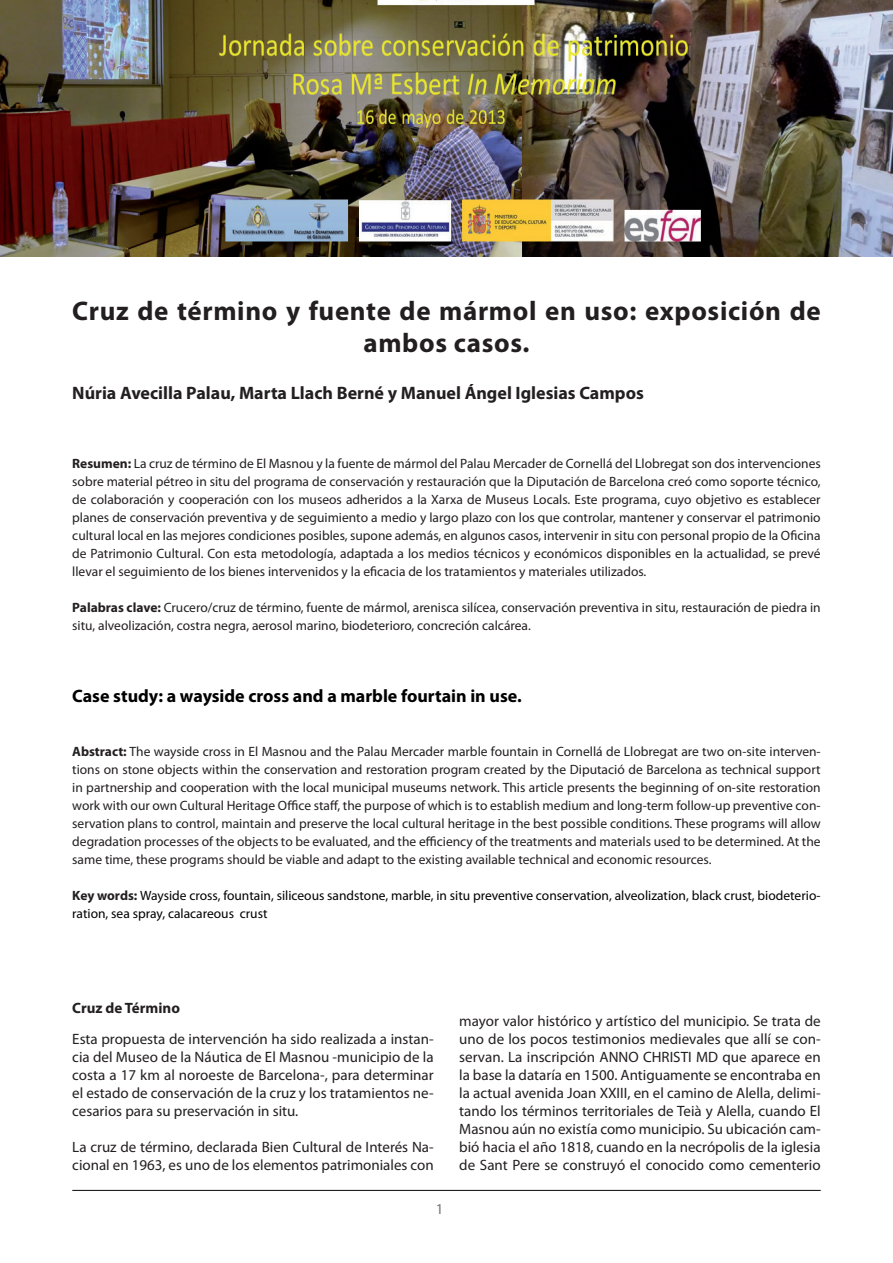
<style>
.page{position:relative;width:893px;height:1263px;background:#fff}
.page>*{position:absolute;margin:0;border:0;box-sizing:border-box;transform-origin:0 0}
.t1{font:700 27px/32.4px "Myriad Pro";letter-spacing:.025em;color:#231f20;text-align:center}
.t2{font:700 18px "Myriad Pro";color:#231f20}
.t3{font:700 18px "Myriad Pro";color:#000}
.t4{font:15px/18px "Myriad Pro";color:#231f20;text-align:justify}
.t5{font:700 15px "Myriad Pro";color:#231f20}
.t6{font:15px "Myriad Pro";color:#717275}
.t7{font:13.5px/18px "Myriad Pro";color:#231f20;text-align:justify}
.t8{font:13.5px/18px "Myriad Pro";color:#000}
.s1{font-weight:700}
.s2{font-weight:700;color:#231f20}
</style>
<div class="page">
<hr style="left:72px;top:1190px;width:749px;height:1px;background:#231f20">
<img style="left:0;top:0;width:893px;height:257px">
<h1 class="t1" style="left:72px;top:294px;width:750px">Cruz de término y fuente de mármol en uso: exposición de ambos casos.</h1>
<h2 class="t2" style="left:72px;top:381px;width:573px">Núria Avecilla Palau, Marta Llach Berné y Manuel Ángel Iglesias Campos</h2>
<p class="t7" style="left:72px;top:454px;width:750px"><span class="s1">Resumen:</span> La cruz de término de El Masnou y la fuente de mármol del Palau Mercader de Cornellá del Llobregat son dos intervenciones sobre material pétreo in situ del programa de conservación y restauración que la Diputación de Barcelona creó como soporte técnico, de colaboración y cooperación con los museos adheridos a la Xarxa de Museus Locals. Este programa, cuyo objetivo es establecer planes de conservación preventiva y de seguimiento a medio y largo plazo con los que controlar, mantener y conservar el patrimonio cultural local en las mejores condiciones posibles, supone además, en algunos casos, intervenir in situ con personal propio de la Oficina de Patrimonio Cultural. Con esta metodología, adaptada a los medios técnicos y económicos disponibles en la actualidad, se prevé llevar el seguimiento de los bienes intervenidos y la eficacia de los tratamientos y materiales utilizados.</p>
<p class="t7" style="left:72px;top:598px;width:750px"><span class="s1">Palabras clave:</span> Crucero/cruz de término, fuente de mármol, arenisca silícea, conservación preventiva in situ, restauración de piedra in situ, alveolización, costra negra, aerosol marino, biodeterioro, concreción calcárea.</p>
<h2 class="t3" style="left:72px;top:684px;width:451px">Case study: a wayside cross and a marble fourtain in use.</h2>
<p class="t7" style="left:72px;top:742px;width:750px"><span class="s1">Abstract:</span> The wayside cross in El Masnou and the Palau Mercader marble fountain in Cornellá de Llobregat are two on-site interven&shy;tions on stone objects within the conservation and restoration program created by the Diputació de Barcelona as technical support in partnership and cooperation with the local municipal museums network. This article presents the beginning of on-site restoration work with our own Cultural Heritage Office staff, the purpose of which is to establish medium and long-term follow-up preventive con&shy;servation plans to control, maintain and preserve the local cultural heritage in the best possible conditions. These programs will allow degradation processes of the objects to be evaluated, and the efficiency of the treatments and materials used to be determined. At the same time, these programs should be viable and adapt to the existing available technical and economic resources.</p>
<p class="t8" style="left:72px;top:886px;width:750px"><span class="s2">Key words:</span> Wayside cross, fountain, siliceous sandstone, marble, in situ preventive conservation, alveolization, black crust, biodeterio&shy;ration, sea spray, calacareous crust</p>
<p class="t5" style="left:72px;top:998px;width:109px">Cruz de Término</p>
<p class="t4" style="left:72px;top:1030px;width:363px">Esta propuesta de intervención ha sido realizada a instan&shy;cia del Museo de la Náutica de El Masnou -municipio de la costa a 17 km al noroeste de Barcelona-, para determinar el estado de conservación de la cruz y los tratamientos ne&shy;cesarios para su preservación in situ.</p>
<p class="t4" style="left:72px;top:1138px;width:363px">La cruz de término, declarada Bien Cultural de Interés Na&shy;cional en 1963, es uno de los elementos patrimoniales con</p>
<p class="t6" style="left:436px;top:1200px;width:9px">1</p>
<p class="t4" style="left:459px;top:1012px;width:363px">mayor valor histórico y artístico del municipio. Se trata de uno de los pocos testimonios medievales que allí se con&shy;servan. La inscripción ANNO CHRISTI MD que aparece en la base la dataría en 1500. Antiguamente se encontraba en la actual avenida Joan XXIII, en el camino de Alella, delimi&shy;tando los términos territoriales de Teià y Alella, cuando El Masnou aún no existía como municipio. Su ubicación cam&shy;bió hacia el año 1818, cuando en la necrópolis de la iglesia de Sant Pere se construyó el conocido como cementerio</p>
</div>
